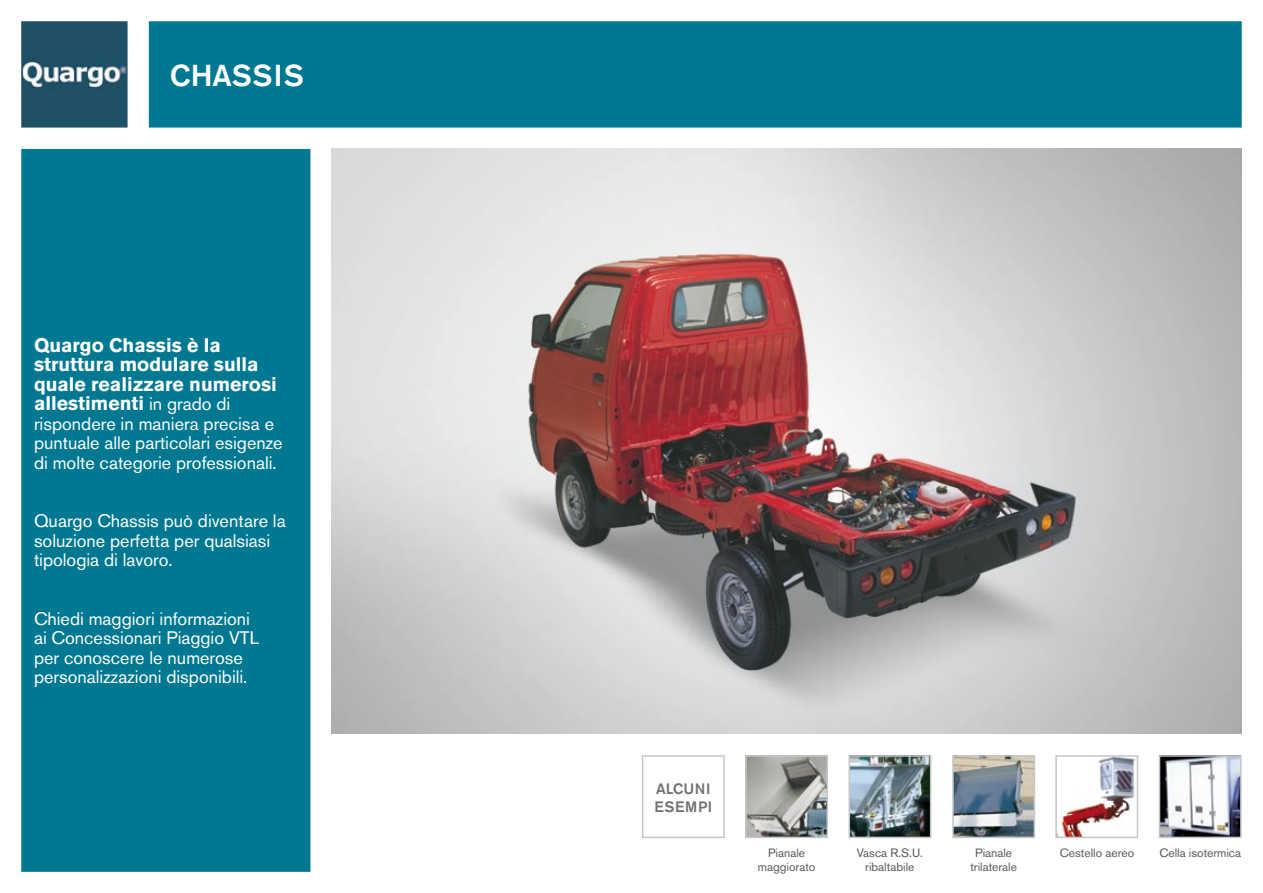
<style>
.page{position:relative;width:1263px;height:893px;background:#fff}
.page>*{position:absolute;margin:0;border:0;box-sizing:border-box;transform-origin:0 0}
.t1{font:500 30px "Akzidenz Grotesk BE";letter-spacing:.01em;color:#fff}
.t2{font:700 19.5px/19.5px "Akzidenz Grotesk BE";color:#fff}
.t3{font:18px/19.5px "Akzidenz Grotesk BE";color:#fff}
.t4{font:500 15px/18px "Akzidenz Grotesk BE";letter-spacing:.04em;color:#707173}
.t5{font:12px/14.4px "Akzidenz Grotesk BE";color:#58585a;text-align:center}
.s1{font-weight:400;font-size:18px}
</style>
<div class="page">
<img style="left:332px;top:149px;width:910px;height:585px">
<div style="left:22px;top:150px;width:288px;height:721px;background:#007891"></div>
<div style="left:21px;top:149px;width:289px;height:723px;border:2px solid #007891"></div>
<div style="left:150px;top:22px;width:1091px;height:105px;background:#007891"></div>
<div style="left:149px;top:21px;width:1093px;height:107px;border:2px solid #007891"></div>
<img style="left:24px;top:24px;width:101px;height:101px">
<div style="left:21px;top:21px;width:107px;height:107px;border:2px solid #205065"></div>
<img style="left:1162px;top:758px;width:76px;height:77px">
<div style="left:1159px;top:755px;width:82px;height:83px;border:2px solid #c5c6c8"></div>
<img style="left:1058px;top:758px;width:77px;height:77px">
<div style="left:1055px;top:755px;width:83px;height:83px;border:2px solid #c5c6c8"></div>
<img style="left:851px;top:758px;width:77px;height:77px">
<div style="left:848px;top:755px;width:83px;height:83px;border:2px solid #c5c6c8"></div>
<img style="left:748px;top:758px;width:77px;height:77px">
<div style="left:745px;top:755px;width:83px;height:83px;border:2px solid #c5c6c8"></div>
<img style="left:955px;top:758px;width:77px;height:77px">
<div style="left:952px;top:755px;width:83px;height:83px;border:2px solid #c5c6c8"></div>
<div style="left:642px;top:755px;width:83px;height:83px;border:2px solid #c5c6c8"></div>
<h1 class="t1" style="left:170px;top:57px;width:135px">CHASSIS</h1>
<p class="t2" style="left:34px;top:335px;width:244px">Quargo Chassis è la struttura modulare sulla quale realizzare numerosi allestimenti <span class="s1">in grado di</span></p>
<p class="t3" style="left:34px;top:414px;width:250px">rispondere in maniera precisa e puntuale alle particolari esigenze di molte categorie professionali.</p>
<p class="t3" style="left:34px;top:511px;width:253px">Quargo Chassis può diventare la soluzione perfetta per qualsiasi tipologia di lavoro.</p>
<p class="t3" style="left:34px;top:609px;width:226px">Chiedi maggiori informazioni ai Concessionari Piaggio VTL per conoscere le numerose personalizzazioni disponibili.</p>
<p class="t4" style="left:654px;top:779px;width:59px">ALCUNI<br>ESEMPI</p>
<p class="t5" style="left:768px;top:846px;width:38px">Pianale</p>
<p class="t5" style="left:1060px;top:846px;width:76px">Cestello aereo</p>
<p class="t5" style="left:1159px;top:846px;width:83px">Cella isotermica</p>
<p class="t5" style="left:758px;top:859px;width:59px">maggiorato</p>
<p class="t5" style="left:857px;top:846px;width:68px">Vasca R.S.U. ribaltabile</p>
<p class="t5" style="left:970px;top:846px;width:48px;line-height:13.5px">Pianale trilaterale</p>
</div>
